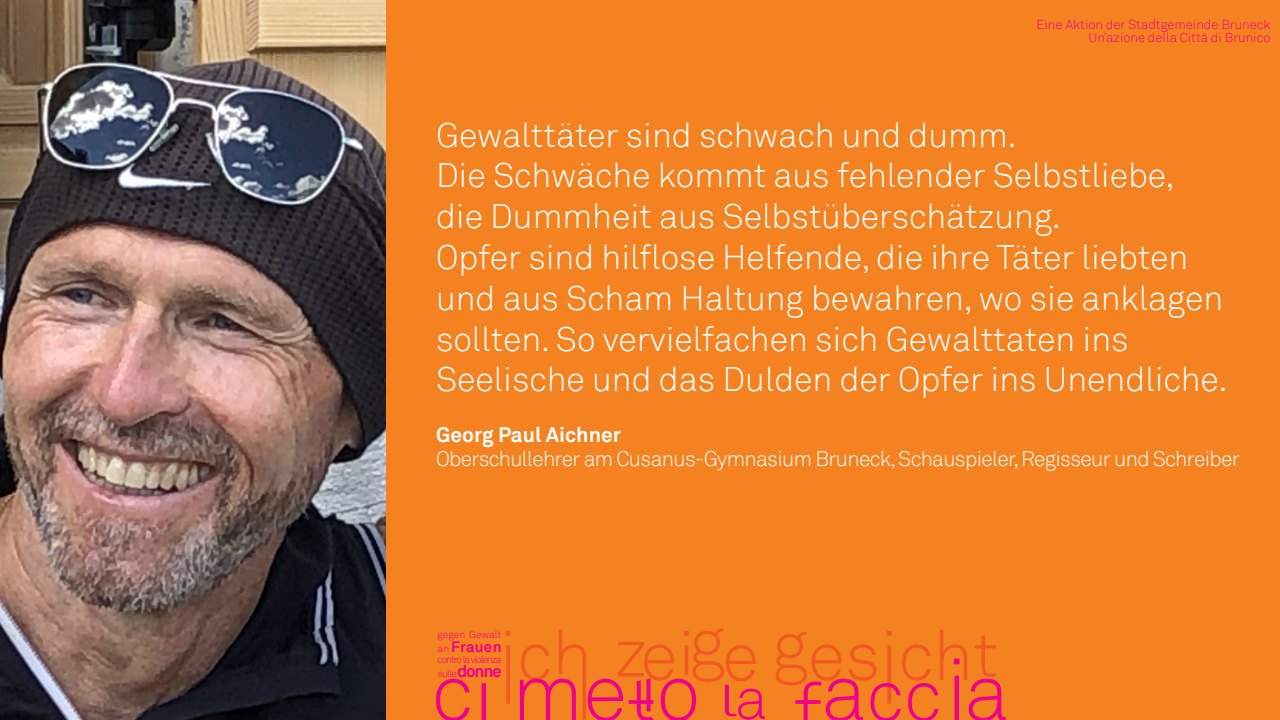
<style>
.page{position:relative;width:1280px;height:720px;background:#f58220}
.page>*{position:absolute;margin:0;border:0;box-sizing:border-box;transform-origin:0 0}
.Statements{font:300 34px/40.8px "Akkurat";color:#fff}
.Name_und_Position{font:300 21px "Akkurat";letter-spacing:-.03em;color:#fff}
.Name_und_Position-2{font:700 21px "Akkurat";color:#fff}
.t1{font:700 15px "Akkurat";letter-spacing:.015em;color:#ed028c}
.t2{font:300 13px/13px "Akkurat";color:#ed028c;text-align:right}
.t3{font:300 10.2px/14px "Akkurat";letter-spacing:-.085em;color:#ed028c}
.t4{font:300 10.2px "Akkurat";color:#ed028c}
.s1{font-weight:300;font-size:10.2px}
.s2{font-weight:700;font-size:17px}
</style>
<div class="page">
<img style="left:0;top:0;width:386px;height:720px">
<svg style="left:506px;top:628px;width:490px;height:76px"></svg>
<svg style="left:436px;top:678px;width:260px;height:42px"></svg>
<svg style="left:796px;top:659px;width:210px;height:61px"></svg>
<svg style="left:725px;top:645px;width:40px;height:75px"></svg>
<p class="t2" style="left:1037px;top:19px;width:235px">Eine Aktion der Stadtgemeinde Bruneck<br>Un’azione della Città di Brunico</p>
<p class="Statements" style="left:436px;top:115px;width:793px">Gewalttäter sind schwach und dumm.<br>Die Schwäche kommt aus fehlender Selbstliebe, die Dummheit aus Selbstüberschätzung.<br>Opfer sind hilflose Helfende, die ihre Täter liebten und aus Scham Haltung bewahren, wo sie anklagen sollten. So vervielfachen sich Gewalttaten ins Seelische und das Dulden der Opfer ins Unendliche.</p>
<p class="Name_und_Position-2" style="left:436px;top:421px;width:187px">Georg Paul Aichner</p>
<p class="Name_und_Position" style="left:436px;top:446px;width:805px">Oberschullehrer am Cusanus-Gymnasium Bruneck, Schauspieler, Regisseur und Schreiber</p>
<p class="t4" style="left:438px;top:628px;width:66px">gegen Gewalt</p>
<p class="t1" style="left:438px;top:637px;width:66px"><span class="s1">an</span> Frauen</p>
<p class="t3" style="left:438px;top:652px;width:66px">contro la violenza sulle <span class="s2">donne</span></p>
</div>
